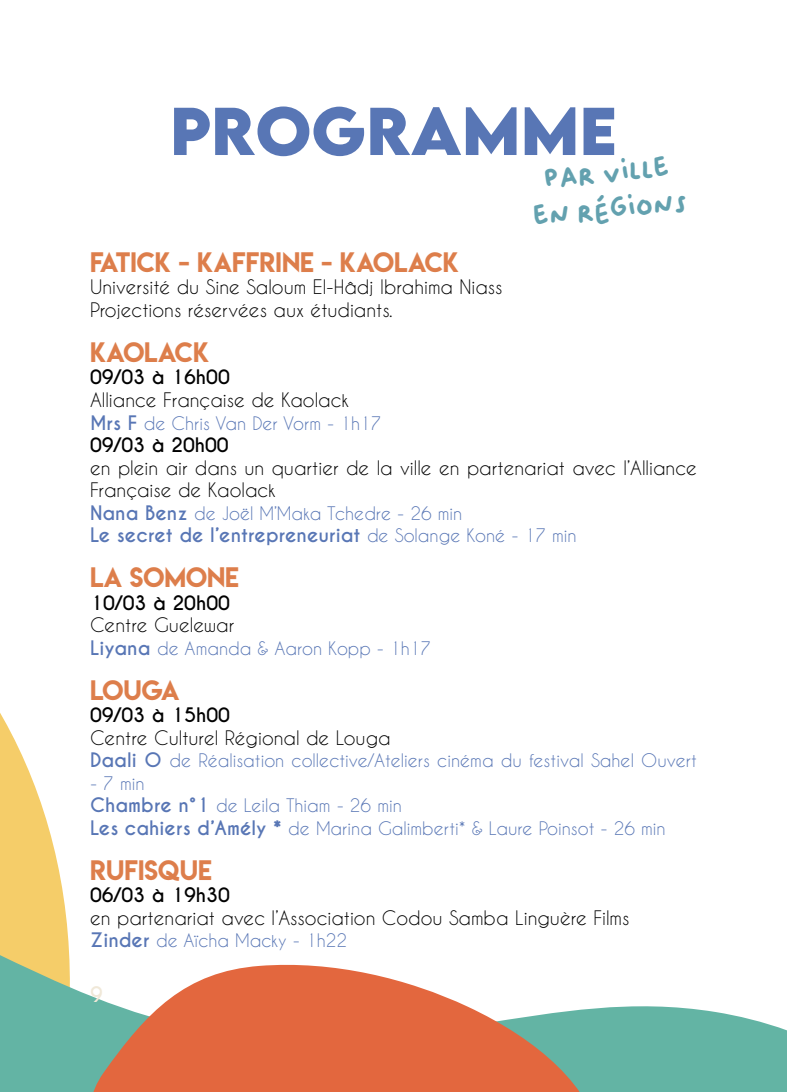
<style>
.page{position:relative;width:787px;height:1092px;background:#fff}
.page>*{position:absolute;margin:0;border:0;box-sizing:border-box;transform-origin:0 0}
.t1{font:700 60px "LEMONMILK";color:#5876b5}
.t2{font:30px/36px "Oliver";color:#63a1af;text-align:center}
.t3{font:25px "Lemon Milk";color:#dd7e4b}
.t4{font:700 20px "Caviar Dreams";color:#f0e8d8}
.t5{font:18.75px/22.5px "Caviar Dreams";color:#000}
.t6{font:700 18.75px "Caviar Dreams";color:#000}
.t7{font:700 18.75px "Caviar Dreams";color:#5876b5}
.t8{font:17.5px/22.5px "Caviar Dreams";color:#5876b5}
.s1{font-weight:700;font-size:18.75px}
.s2{font-weight:400;font-size:17.5px}
</style>
<div class="page">
<svg style="left:0;top:713px;width:69px;height:237px;fill:#f5cd69"></svg>
<svg style="left:0;top:950px;width:787px;height:141px;fill:#63b4a4"></svg>
<svg style="left:76px;top:960px;width:531px;height:131px;fill:#e3673e"></svg>
<h1 class="t1" style="left:170px;top:90px;width:448px">PROGRAMME</h1>
<h2 class="t2" style="left:528px;top:162px;width:156px;rotate:-5deg">par ville en régions</h2>
<h3 class="t3" style="left:90px;top:244px;width:370px">FATICK - KAFFRINE - KAOLACK</h3>
<p class="t5" style="left:90px;top:276px;width:414px">Université du Sine Saloum El-Hâdj Ibrahima Niass<br>Projections réservées aux étudiants.</p>
<h3 class="t3" style="left:90px;top:334px;width:121px">KAOLACK</h3>
<p class="t6" style="left:90px;top:366px;width:141px">09/03 à 16h00</p>
<p class="t5" style="left:90px;top:388px;width:260px">Alliance Française de Kaolack</p>
<p class="t8" style="left:90px;top:411px;width:293px"><span class="s1">Mrs F</span> de Chris Van Der Vorm - 1h17</p>
<p class="t6" style="left:90px;top:433px;width:140px">09/03 à 20h00</p>
<p class="t5" style="left:90px;top:456px;width:608px">en plein air dans un quartier de la ville en partenariat avec l’Alliance<br>Française de Kaolack</p>
<p class="t8" style="left:90px;top:501px;width:374px"><span class="s1">Nana Benz</span> de Joël M’Maka Tchedre - 26 min</p>
<p class="t7" style="left:90px;top:523px;width:488px">Le secret de l’entrepreneuriat <span class="s2">de Solange Koné - 17 min</span></p>
<h3 class="t3" style="left:90px;top:559px;width:150px">LA SOMONE</h3>
<p class="t6" style="left:90px;top:591px;width:141px">10/03 à 20h00</p>
<p class="t5" style="left:90px;top:613px;width:146px">Centre Guelewar</p>
<p class="t8" style="left:90px;top:636px;width:342px"><span class="s1">Liyana</span> de Amanda &amp; Aaron Kopp - 1h17</p>
<h3 class="t3" style="left:90px;top:672px;width:91px">LOUGA</h3>
<p class="t6" style="left:90px;top:703px;width:141px">09/03 à 15h00</p>
<p class="t5" style="left:90px;top:726px;width:302px">Centre Culturel Régional de Louga</p>
<p class="t8" style="left:90px;top:749px;width:608px"><span class="s1">Daali O</span> de Réalisation collective/Ateliers cinéma du festival Sahel Ouvert</p>
<p class="t8" style="left:90px;top:771px;width:577px">- 7 min<br><span class="s1">Chambre n°1</span> de Leila Thiam - 26 min<br><span class="s1">Les cahiers d’Amély *</span> de Marina Galimberti* &amp; Laure Poinsot - 26 min</p>
<h3 class="t3" style="left:90px;top:852px;width:123px">RUFISQUE</h3>
<p class="t6" style="left:90px;top:883px;width:141px">06/03 à 19h30</p>
<p class="t5" style="left:90px;top:906px;width:541px">en partenariat avec l’Association Codou Samba Linguère Films</p>
<p class="t8" style="left:90px;top:929px;width:258px"><span class="s1">Zinder</span> de Aïcha Macky - 1h22</p>
<p class="t4" style="left:90px;top:982px;width:14px">9</p>
</div>
